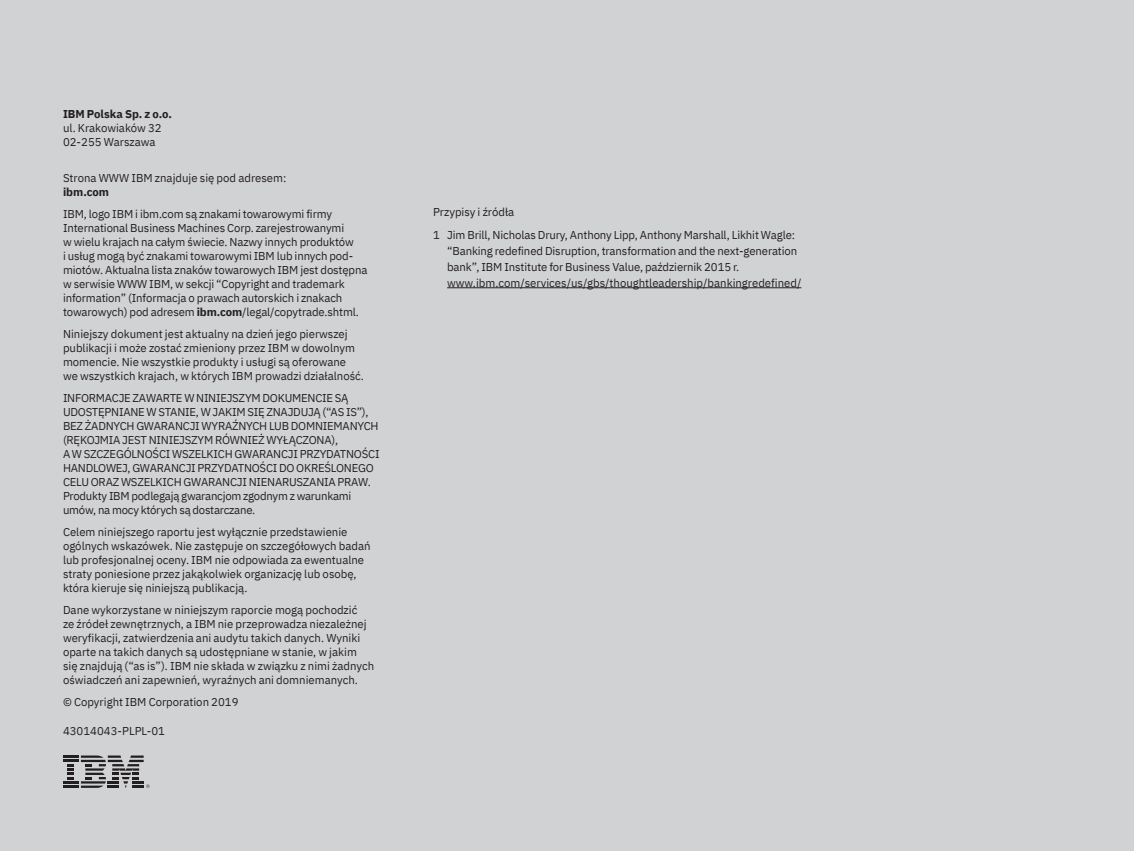
<style>
.page{position:relative;width:1134px;height:851px;background:#fff}
.page>*{position:absolute;margin:0;border:0;box-sizing:border-box;transform-origin:0 0}
.Legaltext{font:11.38px/14px "IBM Plex Sans";letter-spacing:-.01em;color:#231f20}
.Legaltextbullet{font:11.38px/15.8px "IBM Plex Sans";letter-spacing:-.01em;color:#231f20}
.Legaltextnospace{font:11.38px "IBM Plex Sans";color:#231f20}
.Legaltext-2{font:700 11.38px "IBM Plex Sans";color:#231f20}
.s1{font-weight:700}
</style>
<div class="page">
<div style="left:0;top:0;width:1134px;height:850px;background:#d1d2d4"></div>
<svg style="left:63px;top:755px;width:87px;height:33px"></svg>
<hr style="left:447px;top:287px;width:354px;height:1px;background:#231f20">
<p class="Legaltext-2" style="left:63px;top:105px;width:111px">IBM Polska Sp. z o.o.</p>
<p class="Legaltext" style="left:63px;top:120px;width:100px">ul. Krakowiaków 32</p>
<p class="Legaltext" style="left:63px;top:134px;width:94px">02-255 Warszawa</p>
<p class="Legaltextnospace" style="left:63px;top:169px;width:225px">Strona WWW IBM znajduje się pod adresem:</p>
<p class="Legaltext-2" style="left:63px;top:183px;width:48px">ibm.com</p>
<p class="Legaltext" style="left:63px;top:206px;width:306px">IBM, logo IBM i ibm.com są znakami towarowymi firmy International Business Machines Corp. zarejestrowanymi<br>w wielu krajach na całym świecie. Nazwy innych produktów<br>i usług mogą być znakami towarowymi IBM lub innych pod&shy;miotów. Aktualna lista znaków towarowych IBM jest dostępna w serwisie WWW IBM, w sekcji “Copyright and trademark information” (Informacja o prawach autorskich i znakach towarowych) pod adresem <span class="s1">ibm.com</span>/legal/copytrade.shtml.</p>
<p class="Legaltext" style="left:63px;top:326px;width:303px">Niniejszy dokument jest aktualny na dzień jego pierwszej publikacji i może zostać zmieniony przez IBM w dowolnym momencie. Nie wszystkie produkty i usługi są oferowane<br>we wszystkich krajach, w których IBM prowadzi działalność.</p>
<p class="Legaltext" style="left:63px;top:390px;width:318px">INFORMACJE ZAWARTE W NINIEJSZYM DOKUMENCIE SĄ UDOSTĘPNIANE W STANIE, W JAKIM SIĘ ZNAJDUJĄ (“AS IS”), BEZ ŻADNYCH GWARANCJI WYRAŹNYCH LUB DOMNIEMANYCH (RĘKOJMIA JEST NINIEJSZYM RÓWNIEŻ WYŁĄCZONA),<br>A W SZCZEGÓLNOŚCI WSZELKICH GWARANCJI PRZYDATNOŚCI HANDLOWEJ, GWARANCJI PRZYDATNOŚCI DO OKREŚLONEGO CELU ORAZ WSZELKICH GWARANCJI NIENARUSZANIA PRAW.<br>Produkty IBM podlegają gwarancjom zgodnym z warunkami umów, na mocy których są dostarczane.</p>
<p class="Legaltext" style="left:63px;top:524px;width:309px">Celem niniejszego raportu jest wyłącznie przedstawienie ogólnych wskazówek. Nie zastępuje on szczegółowych badań lub profesjonalnej oceny. IBM nie odpowiada za ewentualne straty poniesione przez jakąkolwiek organizację lub osobę, która kieruje się niniejszą publikacją.</p>
<p class="Legaltext" style="left:63px;top:601px;width:313px">Dane wykorzystane w niniejszym raporcie mogą pochodzić<br>ze źródeł zewnętrznych, a IBM nie przeprowadza niezależnej weryfikacji, zatwierdzenia ani audytu takich danych. Wyniki oparte na takich danych są udostępniane w stanie, w jakim się znajdują (“as is”). IBM nie składa w związku z nimi żadnych oświadczeń ani zapewnień, wyraźnych ani domniemanych.</p>
<p class="Legaltext" style="left:63px;top:693px;width:177px">© Copyright IBM Corporation 2019</p>
<p class="Legaltext" style="left:63px;top:723px;width:104px">43014043-PLPL-01</p>
<p class="Legaltext" style="left:433px;top:204px;width:83px">Przypisy i źródła</p>
<p class="Legaltextbullet" style="left:447px;top:226px;width:356px;text-indent:-14px">1 Jim Brill, Nicholas Drury, Anthony Lipp, Anthony Marshall, Likhit Wagle: “Banking redefined Disruption, transformation and the next-generation bank”, IBM Institute for Business Value, październik 2015 r. www.ibm.com/services/us/gbs/thoughtleadership/bankingredefined/</p>
</div>
